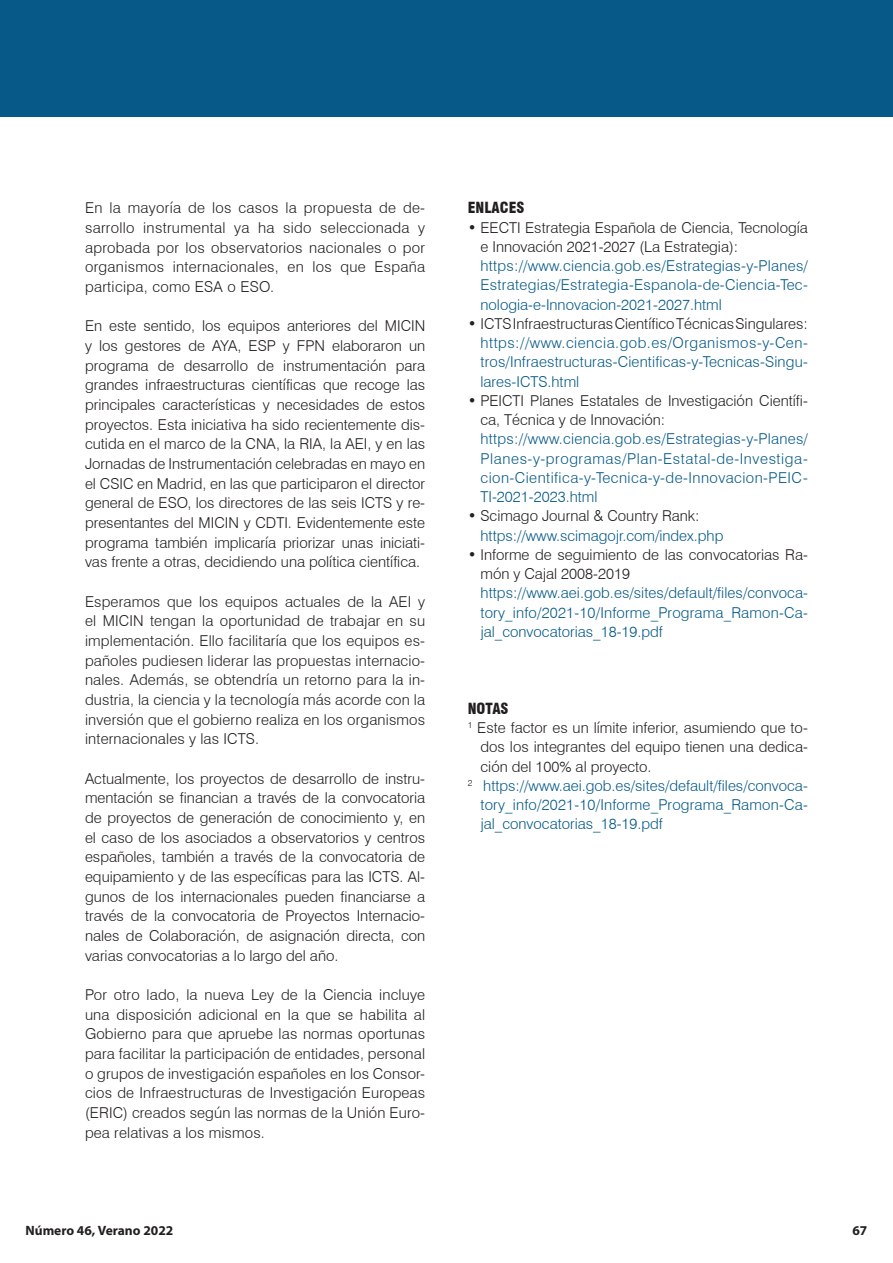
<style>
.page{position:relative;width:893px;height:1263px;background:#fff}
.page>*{position:absolute;margin:0;border:0;box-sizing:border-box;transform-origin:0 0}
.Body_1{font:300 15px/19.6px "Swiss 721 BT";color:#231f20;text-align:justify}
.Body_1-2{font:300 15px/19.2px "Swiss 721 BT";letter-spacing:.01em;color:#075a88;text-align:justify}
.Body_1-3{font:900 condensed 15px "Swiss 721 BT";color:#231f20}
.t1{font:700 13.5px "Myriad Pro";color:#231f20}
.s1{color:#231f20}
</style>
<div class="page">
<div style="left:0;top:0;width:893px;height:117px;background:#075a88"></div>
<p class="Body_1" style="left:85px;top:198px;width:342px">En la mayoría de los casos la propuesta de de&shy;sarrollo instrumental ya ha sido seleccionada y aprobada por los observatorios nacionales o por organismos internacionales, en los que España participa, como ESA o ESO.</p>
<p class="Body_1" style="left:85px;top:316px;width:342px">En este sentido, los equipos anteriores del MICIN y los gestores de AYA, ESP y FPN elaboraron un programa de desarrollo de instrumentación para grandes infraestructuras científicas que recoge las principales características y necesidades de estos proyectos. Esta iniciativa ha sido recientemente dis&shy;cutida en el marco de la CNA, la RIA, la AEI, y en las Jornadas de Instrumentación celebradas en mayo en el CSIC en Madrid, en las que participaron el director general de ESO, los directores de las seis ICTS y re&shy;presentantes del MICIN y CDTI. Evidentemente este programa también implicaría priorizar unas iniciati&shy;vas frente a otras, decidiendo una política científica.</p>
<p class="Body_1" style="left:85px;top:591px;width:342px">Esperamos que los equipos actuales de la AEI y el MICIN tengan la oportunidad de trabajar en su implementación. Ello facilitaría que los equipos es&shy;pañoles pudiesen liderar las propuestas internacio&shy;nales. Además, se obtendría un retorno para la in&shy;dustria, la ciencia y la tecnología más acorde con la inversión que el gobierno realiza en los organismos internacionales y las ICTS.</p>
<p class="Body_1" style="left:85px;top:768px;width:342px">Actualmente, los proyectos de desarrollo de instru&shy;mentación se financian a través de la convocatoria de proyectos de generación de conocimiento y, en el caso de los asociados a observatorios y centros españoles, también a través de la convocatoria de equipamiento y de las específicas para las ICTS. Al&shy;gunos de los internacionales pueden financiarse a través de la convocatoria de Proyectos Internacio&shy;nales de Colaboración, de asignación directa, con varias convocatorias a lo largo del año.</p>
<p class="Body_1" style="left:85px;top:984px;width:342px">Por otro lado, la nueva Ley de la Ciencia incluye una disposición adicional en la que se habilita al Gobierno para que apruebe las normas oportunas para facilitar la participación de entidades, personal o grupos de investigación españoles en los Consor&shy;cios de Infraestructuras de Investigación Europeas (ERIC) creados según las normas de la Unión Euro&shy;pea relativas a los mismos.</p>
<p class="Body_1-3" style="left:468px;top:199px;width:58px">ENLACES</p>
<p class="Body_1" style="left:480px;top:218px;width:329px;line-height:19.2px;text-indent:-13px">• EECTI Estrategia Española de Ciencia, Tecnología e Innovación 2021-2027 (La Estrategia):</p>
<p class="Body_1-2" style="left:480px;top:256px;width:329px">https://www.ciencia.gob.es/Estrategias-y-Planes/ Estrategias/Estrategia-Espanola-de-Ciencia-Tec&shy;nologia-e-Innovacion-2021-2027.html</p>
<p class="Body_1-2" style="left:480px;top:314px;width:329px;text-indent:-13px"><span class="s1">• ICTS Infraestructuras Científico Técnicas Singulares: </span>https://www.ciencia.gob.es/Organismos-y-Cen&shy;tros/Infraestructuras-Cientificas-y-Tecnicas-Singu&shy;lares-ICTS.html</p>
<p class="Body_1" style="left:480px;top:391px;width:329px;line-height:19.2px;text-indent:-13px">• PEICTI Planes Estatales de Investigación Científi&shy;ca, Técnica y de Innovación:</p>
<p class="Body_1-2" style="left:480px;top:429px;width:329px">https://www.ciencia.gob.es/Estrategias-y-Planes/ Planes-y-programas/Plan-Estatal-de-Investiga&shy;cion-Cientifica-y-Tecnica-y-de-Innovacion-PEIC-TI-2021-2023.html</p>
<p class="Body_1" style="left:468px;top:506px;width:233px">• Scimago Journal &amp; Country Rank:</p>
<p class="Body_1-2" style="left:480px;top:526px;width:244px">https://www.scimagojr.com/index.php</p>
<p class="Body_1" style="left:480px;top:545px;width:329px;line-height:19.2px;text-indent:-13px">• Informe de seguimiento de las convocatorias Ra&shy;món y Cajal 2008-2019</p>
<p class="Body_1-2" style="left:480px;top:583px;width:329px">https://www.aei.gob.es/sites/default/files/convoca&shy;tory_info/2021-10/Informe_Programa_Ramon-Ca&shy;jal_convocatorias_18-19.pdf</p>
<p class="Body_1-3" style="left:468px;top:699px;width:42px">NOTAS</p>
<p class="Body_1" style="left:480px;top:718px;width:329px;line-height:19.2px;text-indent:-13px"><sup>1</sup> Este factor es un límite inferior, asumiendo que to&shy;dos los integrantes del equipo tienen una dedica&shy;ción del 100% al proyecto.</p>
<p class="Body_1-2" style="left:480px;top:776px;width:329px;text-indent:-13px"><sup>2</sup> https://www.aei.gob.es/sites/default/files/convoca&shy;tory_info/2021-10/Informe_Programa_Ramon-Ca&shy;jal_convocatorias_18-19.pdf</p>
<p class="t1" style="left:26px;top:1221px;width:149px">Número 46, Verano 2022</p>
<p class="t1" style="left:852px;top:1221px;width:16px">67</p>
</div>
